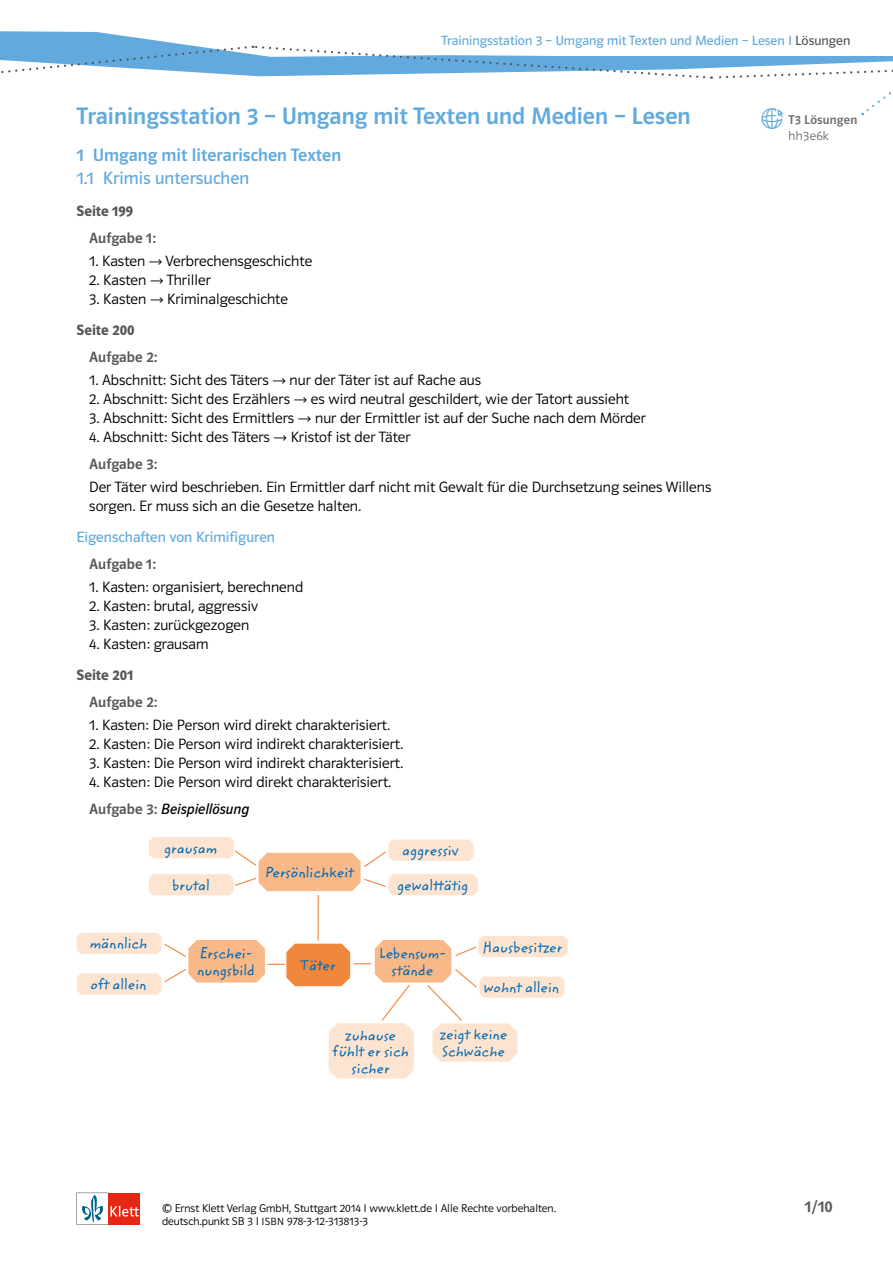
<style>
.page{position:relative;width:893px;height:1263px;background:#fff}
.page>*{position:absolute;margin:0;border:0;box-sizing:border-box;transform-origin:0 0}
.Ü1_Trainingsstation{font:24px "Polo ST11 K Krftg";color:#62aade}
.Ü2_Kapitel{font:18px "Polo ST11 K Krftg";color:#62aade}
.Ü3_Unterkapitel{font:18px "Polo ST11 K Buch";color:#62aade}
.OM_Seitenzahl{font:16.5px "Polo ST11 K Krftg";color:#575756}
.Lösung_Text_leicht{font:15px/18.8px "Polo ST11 K Leicht";color:#000}
.t1{font:15px/16.5px "Zemke Hand ITC";color:#0069b4}
.Aufgabe{font:15px "Polo ST11 K Krftg";color:#575756}
.Ü3_Unterkapitel-2{font:15px "Polo ST11 K Buch";color:#62aade}
.Ü4_Seitenzahl{font:15px "Polo ST11 K Hfett";color:#575756}
.Aufgabe-2{font:15px "Polo ST11 K Buch Kursiv";color:#000}
.Kolumnentitel{font:13.5px "Polo ST11 K Buch";color:#62aade}
.Online-Link_ÜS{font:12.75px "Polo ST11 K Krftg";letter-spacing:.01em;color:#706f6f}
.Online-Link_Nummer{font:12.75px "Polo ST11 K Leicht";letter-spacing:.025em;color:#706f6f}
.t2{font:11.25px "Polo ST11 K Leicht";color:#000}
.s1{color:#575756}
.s2{font-family:"Polo ST11 K Krftg";color:#575756}
.s3{font-size:10.5px}
</style>
<div class="page">
<hr style="left:317px;top:895px;width:2px;height:46px;background:#f1873d">
<svg style="left:149px;top:837px;width:329px;height:58px"></svg>
<svg style="left:77px;top:933px;width:491px;height:145px"></svg>
<svg style="left:77px;top:1193px;width:63px;height:31px"></svg>
<svg style="left:0;top:31px;width:893px;height:85px"></svg>
<p class="Kolumnentitel" style="left:442px;top:33px;width:410px">Trainingsstation 3 – Umgang mit Texten und Medien – Lesen I <span class="s1">Lösungen</span></p>
<p class="Ü1_Trainingsstation" style="left:77px;top:103px;width:616px">Trainingsstation 3 – Umgang mit Texten und Medien – Lesen</p>
<p class="Ü2_Kapitel" style="left:77px;top:145px;width:266px">1 Umgang mit literarischen Texten</p>
<p class="Ü3_Unterkapitel" style="left:77px;top:169px;width:174px">1.1 Krimis untersuchen</p>
<p class="Ü4_Seitenzahl" style="left:77px;top:202px;width:58px">Seite 199</p>
<p class="Aufgabe" style="left:89px;top:230px;width:68px">Aufgabe 1:</p>
<p class="Lösung_Text_leicht" style="left:89px;top:252px;width:57px">1. Kasten</p>
<p class="Lösung_Text_leicht" style="left:166px;top:252px;width:148px">Verbrechensgeschichte</p>
<p class="Lösung_Text_leicht" style="left:89px;top:271px;width:59px">2. Kasten</p>
<p class="Lösung_Text_leicht" style="left:167px;top:271px;width:46px">Thriller</p>
<p class="Lösung_Text_leicht" style="left:89px;top:289px;width:59px">3. Kasten</p>
<p class="Lösung_Text_leicht" style="left:167px;top:289px;width:122px">Kriminalgeschichte</p>
<p class="Ü4_Seitenzahl" style="left:77px;top:322px;width:59px">Seite 200</p>
<p class="Aufgabe" style="left:89px;top:349px;width:70px">Aufgabe 2:</p>
<p class="Lösung_Text_leicht" style="left:89px;top:371px;width:181px">1. Abschnitt: Sicht des Täters</p>
<p class="Lösung_Text_leicht" style="left:290px;top:371px;width:193px">nur der Täter ist auf Rache aus</p>
<p class="Lösung_Text_leicht" style="left:89px;top:390px;width:202px">2. Abschnitt: Sicht des Erzählers</p>
<p class="Lösung_Text_leicht" style="left:311px;top:390px;width:320px">es wird neutral geschildert, wie der Tatort aussieht</p>
<p class="Lösung_Text_leicht" style="left:89px;top:409px;width:207px">3. Abschnitt: Sicht des Ermittlers</p>
<p class="Lösung_Text_leicht" style="left:315px;top:409px;width:332px">nur der Ermittler ist auf der Suche nach dem Mörder</p>
<p class="Lösung_Text_leicht" style="left:89px;top:427px;width:182px">4. Abschnitt: Sicht des Täters</p>
<p class="Lösung_Text_leicht" style="left:291px;top:427px;width:121px">Kristof ist der Täter</p>
<p class="Aufgabe" style="left:89px;top:456px;width:70px">Aufgabe 3:</p>
<p class="Lösung_Text_leicht" style="left:89px;top:478px;width:624px">Der Täter wird beschrieben. Ein Ermittler darf nicht mit Gewalt für die Durchsetzung seines Willens sorgen. Er muss sich an die Gesetze halten.</p>
<p class="Ü3_Unterkapitel-2" style="left:77px;top:529px;width:200px">Eigenschaften von Krimifiguren</p>
<p class="Aufgabe" style="left:89px;top:556px;width:68px">Aufgabe 1:</p>
<p class="Lösung_Text_leicht" style="left:89px;top:578px;width:215px">1. Kasten: organisiert, berechnend</p>
<p class="Lösung_Text_leicht" style="left:89px;top:597px;width:170px">2. Kasten: brutal, aggressiv</p>
<p class="Lösung_Text_leicht" style="left:89px;top:616px;width:161px">3. Kasten: zurückgezogen</p>
<p class="Lösung_Text_leicht" style="left:89px;top:634px;width:121px">4. Kasten: grausam</p>
<p class="Ü4_Seitenzahl" style="left:77px;top:667px;width:58px">Seite 201</p>
<p class="Aufgabe" style="left:89px;top:694px;width:70px">Aufgabe 2:</p>
<p class="Lösung_Text_leicht" style="left:89px;top:716px;width:302px">1. Kasten: Die Person wird direkt charakterisiert.</p>
<p class="Lösung_Text_leicht" style="left:89px;top:735px;width:315px">2. Kasten: Die Person wird indirekt charakterisiert.</p>
<p class="Lösung_Text_leicht" style="left:89px;top:754px;width:315px">3. Kasten: Die Person wird indirekt charakterisiert.</p>
<p class="Lösung_Text_leicht" style="left:89px;top:772px;width:303px">4. Kasten: Die Person wird direkt charakterisiert.</p>
<p class="Aufgabe-2" style="left:89px;top:801px;width:162px"><span class="s2">Aufgabe 3:</span> Beispiellösung</p>
<p class="t1" style="left:90px;top:936px;width:59px">männlich</p>
<p class="t1" style="left:91px;top:977px;width:57px">oft allein</p>
<p class="t1" style="left:164px;top:840px;width:55px">grausam</p>
<p class="t1" style="left:402px;top:843px;width:58px">aggressiv</p>
<p class="t1" style="left:172px;top:877px;width:39px">brutal</p>
<p class="t1" style="left:397px;top:877px;width:73px">gewalttätig</p>
<p class="t1" style="left:265px;top:865px;width:90px">Persönlichkeit</p>
<p class="t1" style="left:197px;top:946px;width:59px">Erschei&shy;nungsbild</p>
<p class="t1" style="left:379px;top:946px;width:69px;text-align:center">Lebensum&shy;stände</p>
<p class="t1" style="left:300px;top:957px;width:37px">Täter</p>
<p class="t1" style="left:483px;top:939px;width:81px">Hausbesitzer</p>
<p class="t1" style="left:484px;top:980px;width:77px">wohnt allein</p>
<p class="t1" style="left:332px;top:1027px;width:78px;text-align:center">zuhause fühlt er sich sicher</p>
<p class="t1" style="left:440px;top:1027px;width:69px">zeigt keine<br>Schwäche</p>
<p class="t2" style="left:162px;top:1202px;width:396px">© Ernst Klett Verlag GmbH, Stuttgart 2014 I www.klett.de I Alle Rechte vorbehalten.</p>
<p class="t2" style="left:162px;top:1215px;width:207px">deutsch.punkt SB 3 I <span class="s3">ISBN</span> 978-3-12-313813-3</p>
<p class="Online-Link_ÜS" style="left:789px;top:113px;width:70px">T3 Lösungen</p>
<p class="Online-Link_Nummer" style="left:789px;top:129px;width:42px">hh3e6k</p>
<p class="OM_Seitenzahl" style="left:804px;top:1197px;width:30px">1/10</p>
</div>
